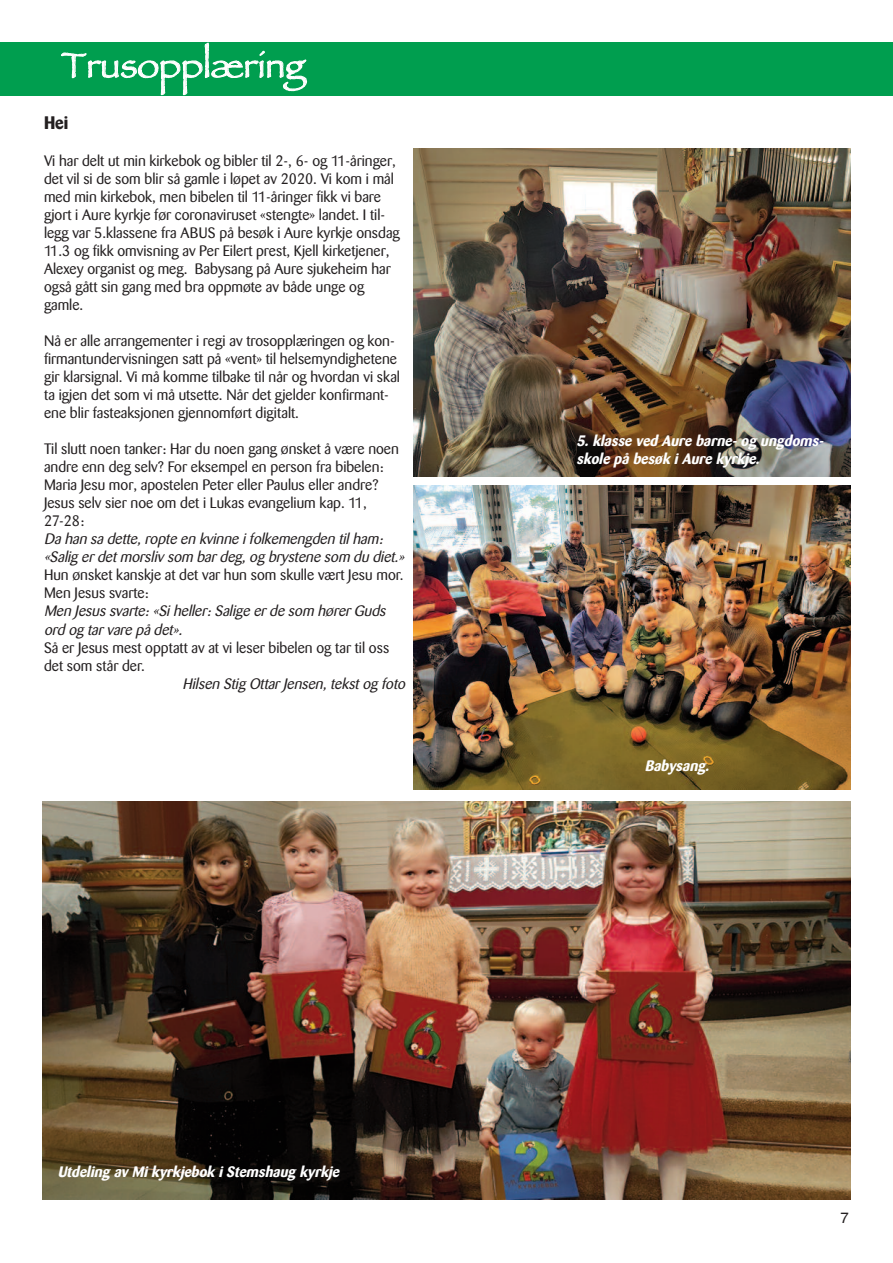
<style>
.page{position:relative;width:893px;height:1263px;background:#fff}
.page>*{position:absolute;margin:0;border:0;box-sizing:border-box;transform-origin:0 0}
.t1{font:36px "Papyrus";color:#fff}
.t2{font:700 18px "Barmeno";color:#231f20}
.t3{font:15px/18px "Barmeno";color:#231f20}
.t4{font:italic 15px/18px "Barmeno";color:#231f20}
.t5{font:italic 700 15px/18px "Barmeno";color:#fff}
.t6{font:15px "Helvetica";color:#231f20}
</style>
<div class="page">
<div style="left:1px;top:43px;width:892px;height:53px;background:#009e4f"></div>
<div style="left:414px;top:145px;width:436px;height:334px;background:linear-gradient(to right,#fff,#fff)"></div>
<img style="left:414px;top:149px;width:436px;height:327px">
<img style="left:414px;top:486px;width:436px;height:304px">
<img style="left:43px;top:801px;width:807px;height:398px">
<h1 class="t1" style="left:61px;top:43px;width:244px">Trusopplæring</h1>
<p class="t2" style="left:44px;top:113px;width:26px">Hei</p>
<p class="t3" style="left:44px;top:153px;width:357px">Vi har delt ut min kirkebok og bibler til 2-, 6- og 11-åringer, det vil si de som blir så gamle i løpet av 2020. Vi kom i mål med min kirkebok, men bibelen til 11-åringer fikk vi bare gjort i Aure kyrkje før coronaviruset «stengte» landet. I til&shy;legg var 5.klassene fra ABUS på besøk i Aure kyrkje onsdag 11.3 og fikk omvisning av Per Eilert prest, Kjell kirketjener, Alexey organist og meg. Babysang på Aure sjukeheim har også gått sin gang med bra oppmøte av både unge og gamle.</p>
<p class="t3" style="left:44px;top:333px;width:358px">Nå er alle arrangementer i regi av trosopplæringen og kon&shy;firmantundervisningen satt på «vent» til helsemyndighetene gir klarsignal. Vi må komme tilbake til når og hvordan vi skal ta igjen det som vi må utsette. Når det gjelder konfirmant&shy;ene blir fasteaksjonen gjennomført digitalt.</p>
<p class="t3" style="left:44px;top:441px;width:356px">Til slutt noen tanker: Har du noen gang ønsket å være noen andre enn deg selv? For eksempel en person fra bibelen:<br>Maria Jesu mor, apostelen Peter eller Paulus eller andre?<br>Jesus selv sier noe om det i Lukas evangelium kap. 11, 27-28:</p>
<p class="t4" style="left:44px;top:531px;width:365px">Da han sa dette, ropte en kvinne i folkemengden til ham: «Salig er det morsliv som bar deg, og brystene som du diet.»</p>
<p class="t3" style="left:44px;top:567px;width:361px">Hun ønsket kanskje at det var hun som skulle vært Jesu mor.<br>Men Jesus svarte:</p>
<p class="t4" style="left:44px;top:603px;width:346px">Men Jesus svarte: «Si heller: Salige er de som hører Guds ord og tar vare på det».</p>
<p class="t3" style="left:44px;top:639px;width:347px">Så er Jesus mest opptatt av at vi leser bibelen og tar til oss det som står der.</p>
<p class="t4" style="left:182px;top:675px;width:227px">Hilsen Stig Ottar Jensen, tekst og foto</p>
<p class="t5" style="left:58px;top:1163px;width:286px">Utdeling av Mi kyrkjebok i Stemshaug kyrkje</p>
<p class="t5" style="left:576px;top:432px;width:252px">5. klasse ved Aure barne- og ungdoms&shy;skole på besøk i Aure kyrkje.</p>
<p class="t5" style="left:645px;top:758px;width:69px">Babysang.</p>
<p class="t6" style="left:841px;top:1209px;width:10px">7</p>
</div>
